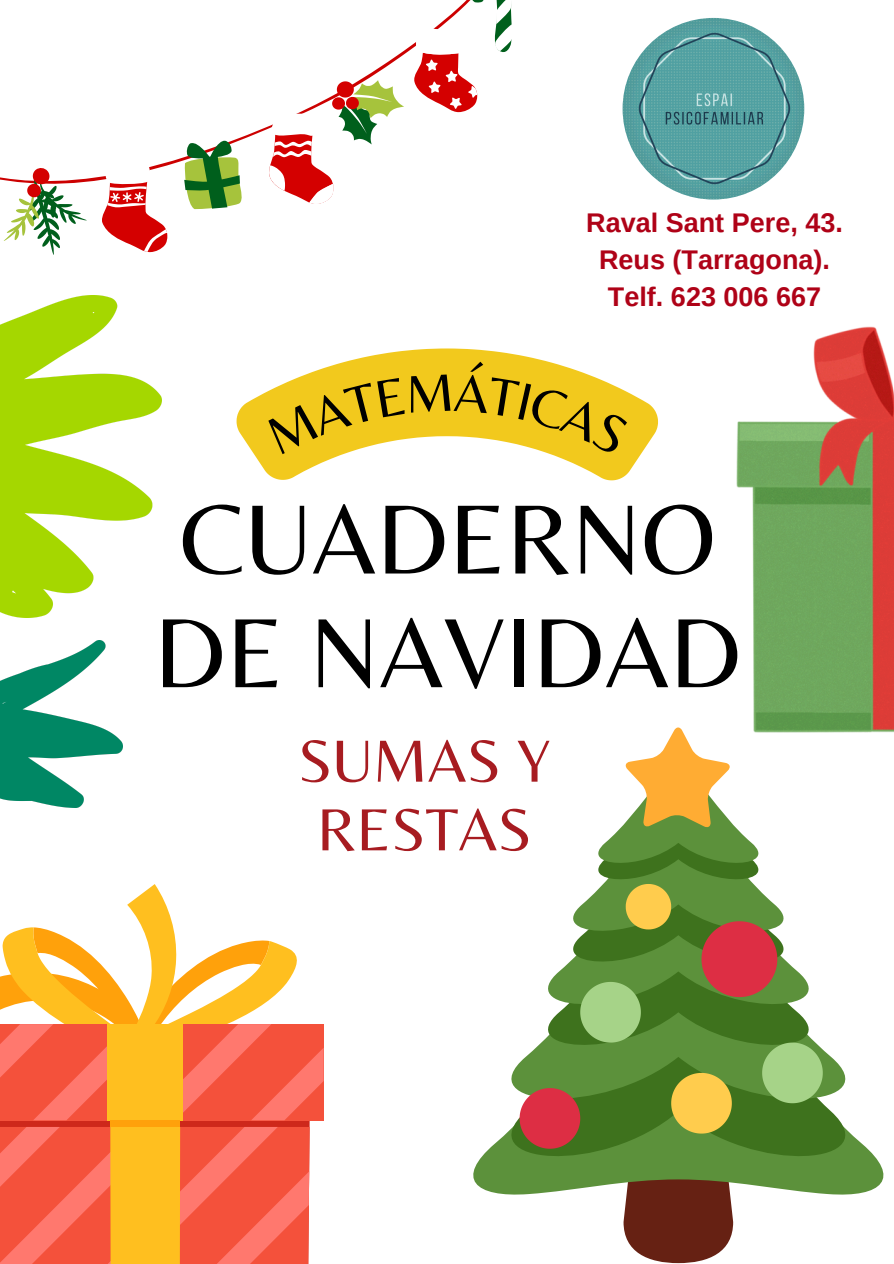
<style>
.page{position:relative;width:894px;height:1264px;background:#fff}
.page>*{position:absolute;margin:0;border:0;box-sizing:border-box;transform-origin:0 0}
.t1{font:102.3px/113.7px "Belleza";color:#000}
.t2{font:61.8px/68.7px "Belleza";color:#a71c21;text-align:center}
.t3{font:700 27px "Arimo";color:#af0217}
</style>
<div class="page">
<img style="left:0;top:295px;width:161px;height:322px">
<img style="left:0;top:640px;width:122px;height:167px">
<img style="left:736px;top:326px;width:157px;height:406px">
<svg style="left:0;top:884px;width:323px;height:236px"></svg>
<svg style="left:0;top:1126px;width:309px;height:137px;background:#f87240"></svg>
<div style="left:107px;top:1024px;width:76px;height:96px;background:#ffbf1f"></div>
<div style="left:110px;top:1120px;width:70px;height:6px;background:#ffa10b"></div>
<svg style="left:473px;top:1176px;width:411px;height:19px;background:#78a45d"></svg>
<svg style="left:473px;top:1118px;width:411px;height:58px;fill:#5c913b"></svg>
<svg style="left:511px;top:1059px;width:335px;height:59px"></svg>
<svg style="left:519px;top:727px;width:303px;height:536px"></svg>
<img style="left:622px;top:18px;width:182px;height:181px;border-radius:50%">
<svg style="left:0;top:0;width:512px;height:255px"></svg>
<svg style="left:236px;top:348px;width:422px;height:132px"></svg>
<svg style="left:266px;top:359px;width:364px;height:96px;background:#f3d13f"></svg>
<p class="t3" style="left:586px;top:207px;width:258px">Raval Sant Pere, 43.</p>
<p class="t3" style="left:599px;top:245px;width:232px">Reus (Tarragona).</p>
<p class="t3" style="left:607px;top:282px;width:215px">Telf. 623 006 667</p>
<p class="t1" style="left:154px;top:480px;width:589px">CUADERNO<br>DE NAVIDAD</p>
<p class="t2" style="left:298px;top:725px;width:254px">SUMAS Y<br>RESTAS</p>
</div>
